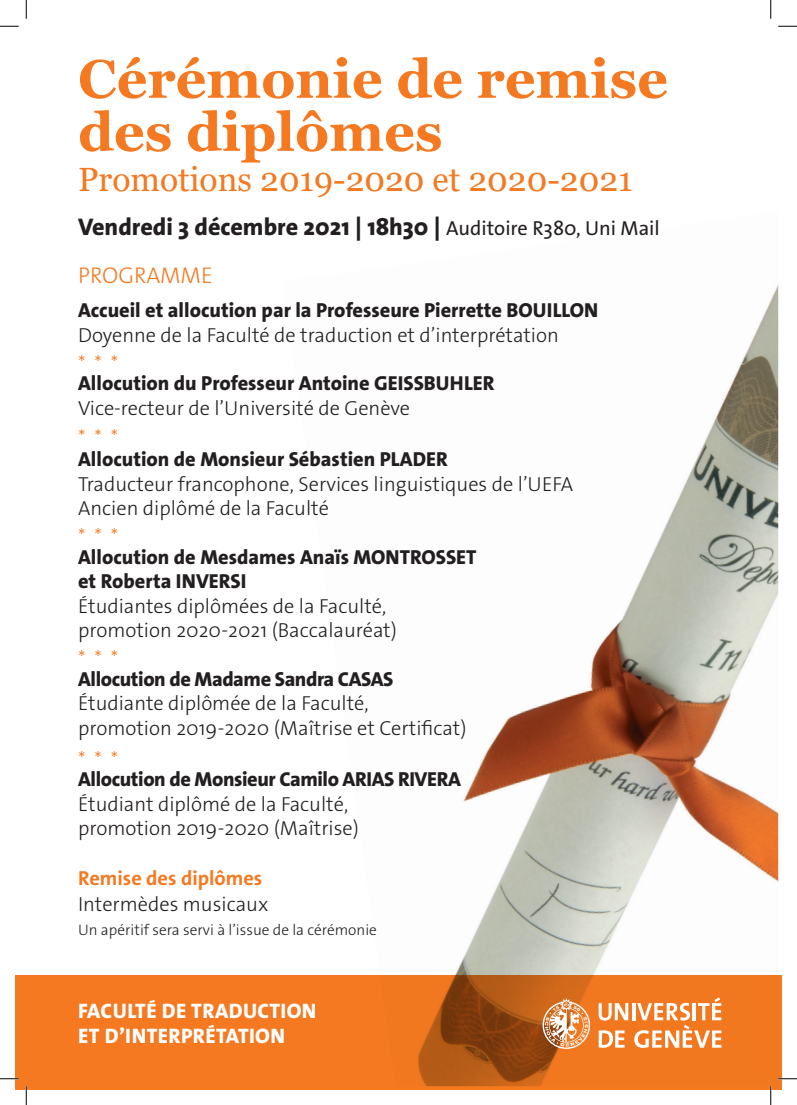
<style>
.page{position:relative;width:797px;height:1105px;background:#fff}
.page>*{position:absolute;margin:0;border:0;box-sizing:border-box;transform-origin:0 0}
.t1{font:700 53.88px/53px "Georgia";color:#f47921}
.t2{font:33.62px "Georgia";color:#f47921}
.t3{font:800 24.12px "The Sans Os F";color:#231f20}
.t4{font:300 22.88px "The Sans Os F";color:#f47921}
.t5{font:800 21px/25.2px "The Sans Os F";letter-spacing:.02em;color:#fff}
.t6{font:300 20.38px/24.4px "The Sans Os F";color:#231f20}
.t7{font:800 20.38px/24.4px "The Sans Os F";color:#231f20}
.t8{font:800 20.38px "The Sans Os F";letter-spacing:-.02em;color:#231f20}
.t9{font:700 20.38px "The Sans Os F";color:#f47921}
.t10{font:300 20.38px "The Sans Os F";color:#f47921}
.t11{font:300 15.25px "The Sans Os F";color:#231f20}
.s1{font-weight:400;font-size:20.38px}
</style>
<div class="page">
<img style="left:455px;top:285px;width:323px;height:690px">
<svg style="left:16px;top:975px;width:765px;height:114px;background:#e5711e"></svg>
<svg style="left:542px;top:998px;width:48px;height:51px;background:#e09c6a"></svg>
<svg style="left:598px;top:1003px;width:30px;height:17px"></svg>
<hr style="left:632px;top:1003px;width:3px;height:17px;background:#fff">
<svg style="left:598px;top:1030px;width:26px;height:18px"></svg>
<svg style="left:634px;top:997px;width:87px;height:51px"></svg>
<svg style="left:0;top:25px;width:19px;height:2px"></svg>
<svg style="left:778px;top:25px;width:19px;height:2px"></svg>
<svg style="left:0;top:1078px;width:19px;height:1px"></svg>
<svg style="left:778px;top:1078px;width:19px;height:1px"></svg>
<svg style="left:25px;top:0;width:2px;height:19px"></svg>
<svg style="left:25px;top:1086px;width:2px;height:19px"></svg>
<svg style="left:770px;top:0;width:1px;height:19px"></svg>
<svg style="left:770px;top:1086px;width:1px;height:19px"></svg>
<h1 class="t1" style="left:78px;top:53px;width:591px">Cérémonie de remise des diplômes</h1>
<h2 class="t2" style="left:78px;top:159px;width:556px">Promotions 2019-2020 et 2020-2021</h2>
<p class="t3" style="left:78px;top:211px;width:583px">Vendredi 3 décembre 2021 | 18h30 | <span class="s1">Auditoire R380, Uni Mail</span></p>
<p class="t4" style="left:78px;top:260px;width:136px">PROGRAMME</p>
<p class="t7" style="left:78px;top:298px;width:522px">Accueil et allocution par la Professeure Pierrette BOUILLON</p>
<p class="t6" style="left:78px;top:323px;width:482px">Doyenne de la Faculté de traduction et d’interprétation</p>
<p class="t10" style="left:78px;top:350px;width:42px">* * *</p>
<p class="t7" style="left:78px;top:371px;width:418px">Allocution du Professeur Antoine GEISSBUHLER</p>
<p class="t6" style="left:78px;top:396px;width:333px">Vice-recteur de l’Université de Genève</p>
<p class="t10" style="left:78px;top:424px;width:42px">* * *</p>
<p class="t7" style="left:78px;top:447px;width:371px">Allocution de Monsieur Sébastien PLADER</p>
<p class="t6" style="left:78px;top:472px;width:497px">Traducteur francophone, Services linguistiques de l’UEFA<br>Ancien diplômé de la Faculté</p>
<p class="t10" style="left:78px;top:523px;width:42px">* * *</p>
<p class="t7" style="left:78px;top:545px;width:400px">Allocution de Mesdames Anaïs MONTROSSET et Roberta INVERSI</p>
<p class="t6" style="left:78px;top:594px;width:320px">Étudiantes diplômées de la Faculté, promotion 2020-2021 (Baccalauréat)</p>
<p class="t10" style="left:78px;top:645px;width:42px">* * *</p>
<p class="t8" style="left:78px;top:666px;width:317px">Allocution de Madame Sandra CASAS</p>
<p class="t6" style="left:78px;top:691px;width:390px">Étudiante diplômée de la Faculté, promotion 2019-2020 (Maîtrise et Certificat)</p>
<p class="t10" style="left:78px;top:746px;width:42px">* * *</p>
<p class="t8" style="left:78px;top:766px;width:384px">Allocution de Monsieur Camilo ARIAS RIVERA</p>
<p class="t6" style="left:78px;top:792px;width:282px">Étudiant diplômé de la Faculté, promotion 2019-2020 (Maîtrise)</p>
<p class="t9" style="left:78px;top:864px;width:186px">Remise des diplômes</p>
<p class="t6" style="left:78px;top:892px;width:192px">Intermèdes musicaux</p>
<p class="t11" style="left:78px;top:920px;width:300px">Un apéritif sera servi à l’issue de la cérémonie</p>
<p class="t5" style="left:78px;top:998px;width:240px">FACULTÉ DE TRADUCTION<br>ET D’INTERPRÉTATION</p>
</div>
